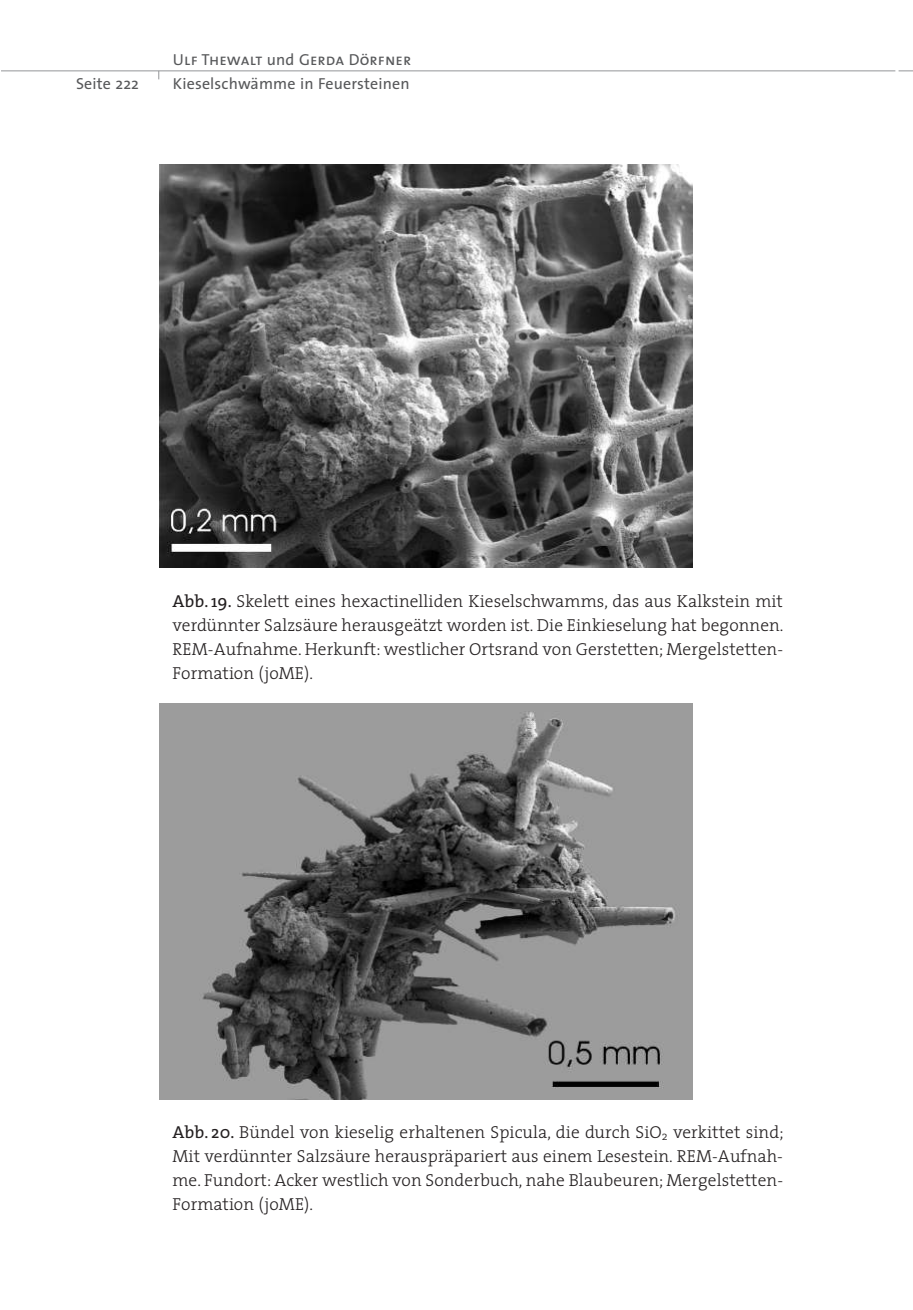
<style>
.page{position:relative;width:913px;height:1310px;background:#fff}
.page>*{position:absolute;margin:0;border:0;box-sizing:border-box;transform-origin:0 0}
.t1{font:300 17.4px/24px "The Serif";letter-spacing:.005em;color:#231f20;text-align:justify}
.t2{font:16px "The Sans";letter-spacing:.01em;color:#57585a}
.t3{font:16px "The Sans Caps";letter-spacing:.01em;color:#57585a}
.s1{font-family:"The Sans"}
.s2{font-weight:400}
</style>
<div class="page">
<hr style="left:1px;top:70px;width:894px;height:1px;background:#939598">
<svg style="left:898px;top:70px;width:15px;height:1px"></svg>
<img style="left:159px;top:164px;width:533px;height:403px">
<img style="left:159px;top:704px;width:533px;height:395px">
<p class="t3" style="left:173px;top:46px;width:240px">Ulf Thewalt <span class="s1">und</span> Gerda Dörfner</p>
<p class="t2" style="left:76px;top:70px;width:64px">Seite 222</p>
<p class="t2" style="left:173px;top:70px;width:238px">Kieselschwämme in Feuersteinen</p>
<p class="t1" style="left:172px;top:588px;width:612px"><span class="s2">Abb. 19.</span> Skelett eines hexactinelliden Kieselschwamms, das aus Kalkstein mit verdünnter Salzsäure herausgeätzt worden ist. Die Einkieselung hat begonnen.<br>REM-Aufnahme. Herkunft: westlicher Ortsrand von Gerstetten; Mergelstetten-Formation (joME).</p>
<p class="t1" style="left:172px;top:1119px;width:613px"><span class="s2">Abb. 20.</span> Bündel von kieselig erhaltenen Spicula, die durch SiO<sub>2</sub> verkittet sind; Mit verdünnter Salzsäure herauspräpariert aus einem Lesestein. REM-Aufnah&shy;me. Fundort: Acker westlich von Sonderbuch, nahe Blaubeuren; Mergelstetten-Formation (joME).</p>
</div>
